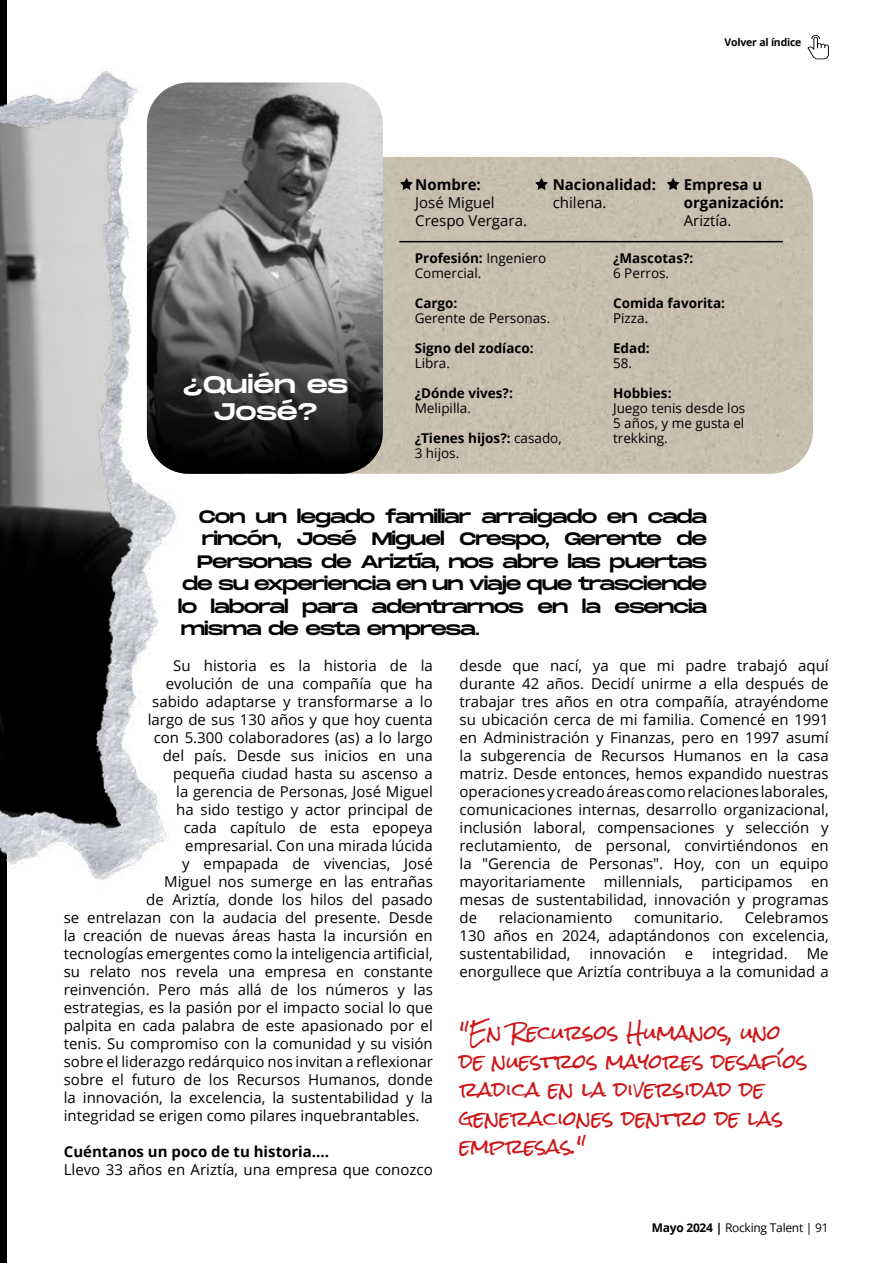
<style>
.page{position:relative;width:893px;height:1263px;background:#fff}
.page>*{position:absolute;margin:0;border:0;box-sizing:border-box;transform-origin:0 0}
.t1{font:24px/27px "Monument Extended";letter-spacing:-.015em;color:#fff;text-align:center}
.t2{font:19.5px/28.5px "Rock Salt";color:#cd1719}
.t3{font:18px "Monument Extended";letter-spacing:-.06em;color:#000}
.t4{font:15px/18px "Open Sans";color:#000;text-align:justify}
.t5{font:700 15px/18px "Open Sans";color:#000}
.t6{font:13.5px/15px "Open Sans";color:#000}
.t7{font:700 13.5px/15px "Open Sans";color:#000}
.t8{font:12px "Open Sans";letter-spacing:-.02em;color:#000}
.t9{font:700 10.5px "Open Sans";letter-spacing:-.02em;color:#000}
.s1{font-weight:700}
.s2{font-weight:400}
</style>
<div class="page">
<div style="left:0;top:0;width:7px;height:1263px;background:#000"></div>
<img style="left:0;top:68px;width:177px;height:812px">
<div style="left:383px;top:157px;width:430px;height:317px;background:#c6bfad"></div>
<svg style="left:147px;top:82px;width:236px;height:392px;background:#666"></svg>
<svg style="left:400px;top:178px;width:13px;height:12px"></svg>
<svg style="left:535px;top:178px;width:13px;height:12px"></svg>
<svg style="left:667px;top:178px;width:12px;height:12px"></svg>
<hr style="left:400px;top:241px;width:382px;height:1px;background:#000">
<svg style="left:807px;top:35px;width:22px;height:24px"></svg>
<h1 class="t1" style="left:183px;top:370px;width:167px">¿Quién es<br>José?</h1>
<p class="t9" style="left:725px;top:35px;width:78px">Volver al índice</p>
<p class="t5" style="left:415px;top:175px;width:67px">Nombre:</p>
<p class="t4" style="left:415px;top:193px;width:113px">José Miguel<br>Crespo Vergara.</p>
<p class="t6" style="left:415px;top:251px;width:133px"><span class="s1">Profesión:</span> Ingeniero<br>Comercial.</p>
<p class="t7" style="left:415px;top:296px;width:44px">Cargo:</p>
<p class="t6" style="left:415px;top:311px;width:137px">Gerente de Personas.</p>
<p class="t7" style="left:415px;top:341px;width:120px">Signo del zodíaco:</p>
<p class="t6" style="left:415px;top:356px;width:37px">Libra.</p>
<p class="t7" style="left:415px;top:386px;width:100px">¿Dónde vives?:</p>
<p class="t6" style="left:415px;top:401px;width:58px">Melipilla.</p>
<p class="t7" style="left:415px;top:431px;width:149px">¿Tienes hijos?: <span class="s2">casado,<br>3 hijos.</span></p>
<p class="t5" style="left:553px;top:175px;width:105px">Nacionalidad:</p>
<p class="t4" style="left:553px;top:193px;width:55px">chilena.</p>
<p class="t5" style="left:684px;top:175px;width:102px">Empresa u organización:</p>
<p class="t4" style="left:684px;top:211px;width:49px">Ariztía.</p>
<p class="t7" style="left:613px;top:251px;width:82px">¿Mascotas?:</p>
<p class="t6" style="left:613px;top:266px;width:58px">6 Perros.</p>
<p class="t7" style="left:613px;top:296px;width:114px">Comida favorita:</p>
<p class="t6" style="left:613px;top:311px;width:37px">Pizza.</p>
<p class="t7" style="left:613px;top:341px;width:38px">Edad:</p>
<p class="t6" style="left:613px;top:356px;width:21px">58.</p>
<p class="t7" style="left:613px;top:386px;width:60px">Hobbies:</p>
<p class="t6" style="left:613px;top:401px;width:134px;text-align:justify">Juego tenis desde los 5 años, y me gusta el trekking.</p>
<p class="t3" style="left:199px;top:503px;width:510px">Con un legado familiar arraigado en cada</p>
<p class="t3" style="left:202px;top:526px;width:507px">rincón, José Miguel Crespo, Gerente de</p>
<p class="t3" style="left:197px;top:548px;width:511px">Personas de Ariztía, nos abre las puertas</p>
<p class="t3" style="left:182px;top:571px;width:527px">de su experiencia en un viaje que trasciende</p>
<p class="t3" style="left:178px;top:593px;width:531px">lo laboral para adentrarnos en la esencia</p>
<p class="t3" style="left:181px;top:616px;width:300px">misma de esta empresa.</p>
<p class="t4" style="left:173px;top:656px;width:261px">Su historia es la historia de la</p>
<p class="t4" style="left:166px;top:674px;width:269px">evolución de una compañía que ha</p>
<p class="t4" style="left:152px;top:692px;width:282px">sabido adaptarse y transformarse a lo</p>
<p class="t4" style="left:148px;top:710px;width:287px">largo de sus 130 años y que hoy cuenta</p>
<p class="t4" style="left:154px;top:728px;width:281px">con 5.300 colaboradores (as) a lo largo</p>
<p class="t4" style="left:163px;top:746px;width:272px">del país. Desde sus inicios en una</p>
<p class="t4" style="left:173px;top:764px;width:261px">pequeña ciudad hasta su ascenso a</p>
<p class="t4" style="left:176px;top:782px;width:258px">la gerencia de Personas, José Miguel</p>
<p class="t4" style="left:176px;top:800px;width:258px">ha sido testigo y actor principal de</p>
<p class="t4" style="left:184px;top:818px;width:251px">cada capítulo de esta epopeya</p>
<p class="t4" style="left:185px;top:836px;width:249px">empresarial. Con una mirada lúcida</p>
<p class="t4" style="left:182px;top:854px;width:252px">y empapada de vivencias, José</p>
<p class="t4" style="left:164px;top:872px;width:270px">Miguel nos sumerge en las entrañas</p>
<p class="t4" style="left:146px;top:890px;width:288px">de Ariztía, donde los hilos del pasado</p>
<p class="t4" style="left:64px;top:908px;width:371px">se entrelazan con la audacia del presente. Desde</p>
<p class="t4" style="left:64px;top:926px;width:371px">la creación de nuevas áreas hasta la incursión en</p>
<p class="t4" style="left:64px;top:944px;width:370px">tecnologías emergentes como la inteligencia artificial,</p>
<p class="t4" style="left:64px;top:962px;width:371px">su relato nos revela una empresa en constante</p>
<p class="t4" style="left:64px;top:980px;width:371px">reinvención. Pero más allá de los números y las</p>
<p class="t4" style="left:64px;top:998px;width:371px">estrategias, es la pasión por el impacto social lo que</p>
<p class="t4" style="left:64px;top:1016px;width:371px">palpita en cada palabra de este apasionado por el</p>
<p class="t4" style="left:64px;top:1034px;width:371px">tenis. Su compromiso con la comunidad y su visión</p>
<p class="t4" style="left:64px;top:1052px;width:370px">sobre el liderazgo redárquico nos invitan a reflexionar</p>
<p class="t4" style="left:64px;top:1070px;width:371px">sobre el futuro de los Recursos Humanos, donde</p>
<p class="t4" style="left:64px;top:1088px;width:371px">la innovación, la excelencia, la sustentabilidad y la</p>
<p class="t4" style="left:64px;top:1106px;width:357px">integridad se erigen como pilares inquebrantables.</p>
<p class="t5" style="left:64px;top:1142px;width:267px">Cuéntanos un poco de tu historia....</p>
<p class="t4" style="left:64px;top:1160px;width:371px">Llevo 33 años en Ariztía, una empresa que conozco</p>
<p class="t4" style="left:459px;top:656px;width:371px">desde que nací, ya que mi padre trabajó aquí durante 42 años. Decidí unirme a ella después de trabajar tres años en otra compañía, atrayéndome su ubicación cerca de mi familia. Comencé en 1991 en Administración y Finanzas, pero en 1997 asumí la subgerencia de Recursos Humanos en la casa matriz. Desde entonces, hemos expandido nuestras operaciones y creado áreas como relaciones laborales, comunicaciones internas, desarrollo organizacional, inclusión laboral, compensaciones y selección y reclutamiento, de personal, convirtiéndonos en la "Gerencia de Personas". Hoy, con un equipo mayoritariamente millennials, participamos en mesas de sustentabilidad, innovación y programas de</p>
<p class="t4" style="left:459px;top:908px;width:371px;text-indent:285px">Celebramos 130 años en 2024, adaptándonos con excelencia, sustentabilidad,</p>
<p class="t4" style="left:499px;top:908px;width:115px">relacionamiento</p>
<p class="t4" style="left:634px;top:908px;width:90px">comunitario.</p>
<p class="t4" style="left:589px;top:944px;width:78px">innovación</p>
<p class="t4" style="left:685px;top:944px;width:10px">e</p>
<p class="t4" style="left:712px;top:944px;width:77px">integridad.</p>
<p class="t4" style="left:459px;top:944px;width:371px;text-align:right">Me<br>enorgullece que Ariztía contribuya a la comunidad a</p>
<h2 class="t2" style="left:459px;top:1019px;width:350px">"En Recursos Humanos, uno de nuestros mayores desafíos radica en la diversidad de generaciones dentro de las empresas."</h2>
<p class="t8" style="left:652px;top:1220px;width:179px"><span class="s1">Mayo 2024 |</span> Rocking Talent | 91</p>
</div>
